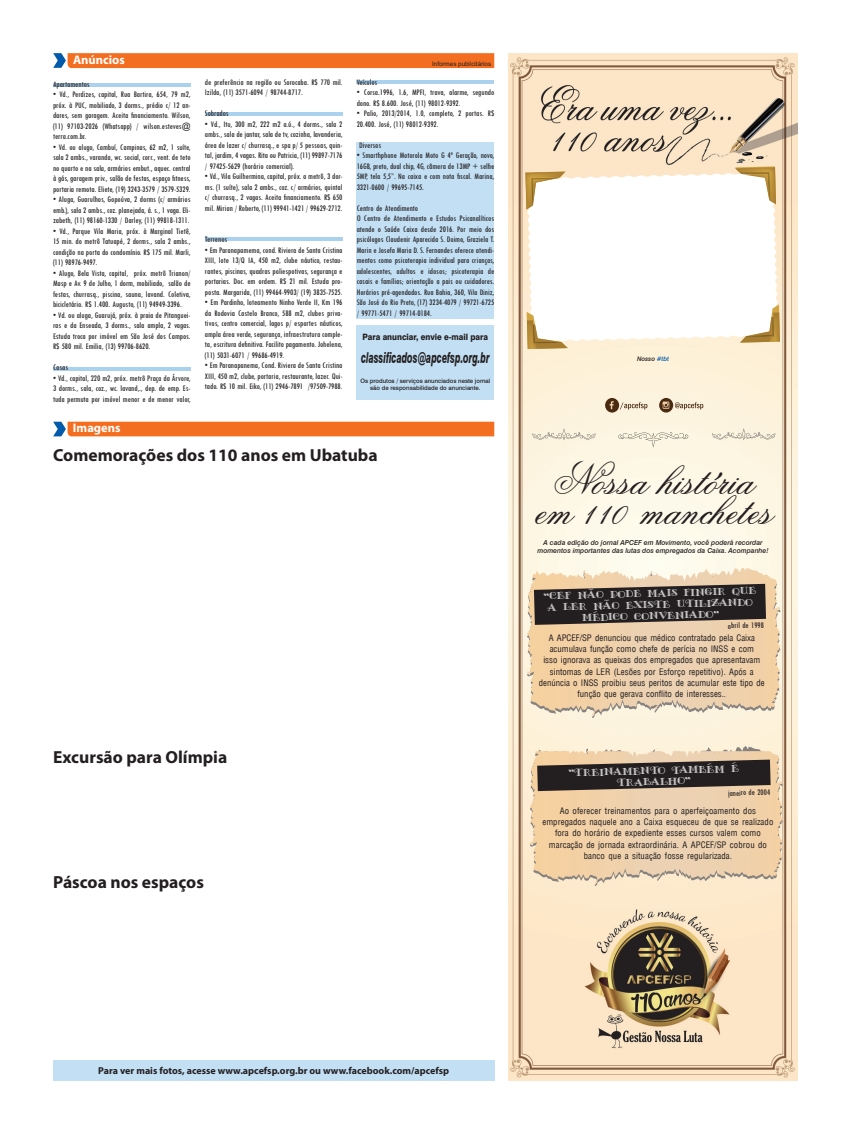
<style>
.page{position:relative;width:851px;height:1134px;background:#fff}
.page>*{position:absolute;margin:0;border:0;box-sizing:border-box;transform-origin:0 0}
.texto{font:46.25px "Flemish Script BT";color:#231f20}
.t1{font:700 17.5px "Myriad Pro";color:#231f20}
.t2{font:italic 800 15px "Swiss 721 BT";color:#231f20;scale:.57 1}
.t3{font:700 12.5px "Myriad Pro";color:#fff}
.t4{font:700 10px "Myriad Pro";color:#231f20}
.texto_anúncio{font:condensed 8.75px/10.5px "Tw Cen";color:#231f20;text-align:justify}
.texto-2{font:condensed 8.75px/11.2px "Helvetica";color:#231f20;text-align:center}
.texto-3{font:8.75px/11.2px "Galleria Plain";color:#fff;text-align:center}
.t5{font:800 8.75px "Swiss 721 BT";color:#231f20;scale:.9 1}
.texto-4{font:condensed 8.75px "Tw Cen";color:#231f20}
.legenda{font:italic 500 6.88px/8.2px "Swiss 721 BT";color:#231f20;text-align:center}
.t6{font:6.25px "Arial";color:#231f20}
.legenda-2{font:italic 500 6.25px "Swiss 721 BT";color:#231f20}
.t7{font:500 6px/7.2px "Swiss 721 BT";color:#231f20;text-align:center}
.s1{color:#015aaa}
</style>
<div class="page">
<img style="left:508px;top:53px;width:289px;height:1027px">
<svg style="left:618px;top:432px;width:70px;height:15px"></svg>
<svg style="left:712px;top:429px;width:63px;height:11px"></svg>
<svg style="left:532px;top:429px;width:63px;height:11px"></svg>
<svg style="left:529px;top:746px;width:253px;height:140px"></svg>
<svg style="left:527px;top:568px;width:253px;height:150px"></svg>
<div style="left:605px;top:398px;width:14px;height:15px;background:#4a2b12;border-radius:50%"></div>
<svg style="left:609px;top:401px;width:4px;height:8px"></svg>
<svg style="left:619px;top:402px;width:28px;height:8px"></svg>
<svg style="left:659px;top:398px;width:14px;height:15px"></svg>
<svg style="left:662px;top:402px;width:41px;height:8px"></svg>
<svg style="left:525px;top:172px;width:254px;height:170px"></svg>
<svg style="left:525px;top:171px;width:40px;height:1px"></svg>
<img style="left:525px;top:172px;width:40px;height:38px">
<img style="left:531px;top:178px;width:28px;height:28px">
<svg style="left:734px;top:166px;width:42px;height:1px"></svg>
<img style="left:734px;top:167px;width:42px;height:37px">
<img style="left:740px;top:172px;width:29px;height:28px">
<svg style="left:526px;top:312px;width:41px;height:37px"></svg>
<img style="left:527px;top:320px;width:40px;height:29px">
<img style="left:533px;top:324px;width:28px;height:19px">
<svg style="left:739px;top:304px;width:41px;height:39px"></svg>
<img style="left:739px;top:312px;width:40px;height:31px">
<img style="left:745px;top:317px;width:28px;height:20px">
<svg style="left:53px;top:53px;width:441px;height:15px"></svg>
<div style="left:356px;top:325px;width:138px;height:75px;background:#c2dff4"></div>
<div style="left:356px;top:142px;width:138px;height:177px;background:#c2dff4"></div>
<hr style="left:53px;top:83px;width:138px;height:4px;background:#aad2ef">
<hr style="left:53px;top:367px;width:138px;height:3px;background:#aad2ef">
<hr style="left:356px;top:80px;width:138px;height:4px;background:#aad2ef">
<hr style="left:205px;top:238px;width:137px;height:3px;background:#aad2ef">
<hr style="left:205px;top:112px;width:137px;height:4px;background:#aad2ef">
<div style="left:53px;top:422px;width:441px;height:14px;background:#f36e21"></div>
<div style="left:53px;top:1060px;width:441px;height:21px;background:#c2dff4"></div>
<p class="t3" style="left:73px;top:52px;width:53px">Anúncios</p>
<p class="t6" style="left:432px;top:59px;width:61px">Informes publicitários</p>
<p class="texto_anúncio" style="left:53px;top:79px;width:38px">Apartamentos</p>
<p class="texto_anúncio" style="left:53px;top:89px;width:139px">• Vd., Perdizes, capital, Rua Bartira, 654, 79 m2, próx. à PUC, mobiliado, 3 dorms., prédio c/ 12 an&shy;dares, sem garagem. Aceita financiamento. Wilson, (11) 97103-2026 (Whatsapp) / wilson.esteves@ terra.com.br.</p>
<p class="texto_anúncio" style="left:53px;top:142px;width:139px">• Vd. ou alugo, Cambuí, Campinas, 62 m2, 1 suíte, sala 2 ambs., varanda, wc. social, corr., vent. de teto no quarto e na sala, armários embut., aquec. central à gás, garagem priv., salão de festas, espaço fitness, portaria remota. Eliete, (19) 3243-3579 / 3579-5329.</p>
<p class="texto_anúncio" style="left:53px;top:194px;width:139px">• Aluga, Guarulhos, Gopoúva, 2 dorms (c/ armários emb.), sala 2 ambs., coz. planejada, á. s., 1 vaga. Eli&shy;zabeth, (11) 98160-1330 / Darley, (11) 99818-1311.</p>
<p class="texto_anúncio" style="left:53px;top:226px;width:139px">• Vd., Parque Vila Maria, próx. à Marginal Tietê, 15 min. do metrô Tatuapé, 2 dorms., sala 2 ambs., condição na porta do condomínio. R$ 175 mil. Marli, (11) 98976-9497.</p>
<p class="texto_anúncio" style="left:53px;top:268px;width:139px">• Alugo, Bela Vista, capital, próx. metrô Trianon/ Masp e Av. 9 de Julho, 1 dorm, mobiliado, salão de festas, churrasq., piscina, sauna, lavand. Coletiva, bicicletário. R$ 1.400. Augusto, (11) 94949-3396.</p>
<p class="texto_anúncio" style="left:53px;top:310px;width:139px">• Vd. ou aluga, Guarujá, próx. à praia de Pitanguei&shy;ras e da Enseada, 3 dorms., sala ampla, 2 vagas.<br>Estuda troca por imóvel em São José dos Campos.<br>R$ 580 mil. Emilia, (13) 99706-8620.</p>
<p class="texto_anúncio" style="left:53px;top:362px;width:17px">Casas</p>
<p class="texto_anúncio" style="left:53px;top:373px;width:139px">• Vd., capital, 220 m2, próx. metrô Praça da Árvore, 3 dorms., sala, coz., wc. lavand,., dep. de emp. Es&shy;tuda permuta por imóvel menor e de menor valor,</p>
<p class="texto_anúncio" style="left:205px;top:76px;width:139px">de preferência na região ou Sorocaba. R$ 770 mil.<br>Izilda, (11) 3571-6094 / 98744-8717.</p>
<p class="texto_anúncio" style="left:205px;top:108px;width:25px">Sobrados</p>
<p class="texto_anúncio" style="left:205px;top:118px;width:139px">• Vd., Itu, 300 m2, 222 m2 a.ú., 4 dorms., sala 2 ambs., sala de jantar, sala de tv, cozinha, lavanderia, área de lazer c/ churrasq., e spa p/ 5 pessoas, quin&shy;tal, jardim, 4 vagas. Rita ou Patricia, (11) 99897-7176 / 97425-5629 (horário comercial).</p>
<p class="texto_anúncio" style="left:205px;top:171px;width:139px">• Vd., Vila Guilhermina, capital, próx. a metrô, 3 dor&shy;ms. (1 suíte), sala 2 ambs., coz. c/ armários, quintal c/ churrasq., 2 vagas. Aceita financiamento. R$ 650 mil. Mirian / Roberto, (11) 99941-1421 / 99629-2712.</p>
<p class="texto_anúncio" style="left:205px;top:234px;width:24px">Terrenos</p>
<p class="texto_anúncio" style="left:205px;top:244px;width:139px">• Em Paranapamema, cond. Riviera de Santa Cristina XIII, lote 13/Q IA, 450 m2, clube náutico, restau&shy;rantes, piscinas, quadras poliespotivas, segurança e portarias. Doc. em ordem. R$ 21 mil. Estuda pro&shy;posta. Margarida, (11) 99464-9903/ (19) 3835-7525.</p>
<p class="texto_anúncio" style="left:205px;top:297px;width:139px">• Em Pardinho, loteamento Ninho Verde II, Km 196 da Rodovia Castelo Branco, 588 m2, clubes priva&shy;tivos, centro comercial, lagos p/ esportes náuticos, ampla área verde, segurança, infraestrutura comple&shy;ta, escritura definitiva. Facilito pagamento. Johelena, (11) 5031-6071 / 99686-4919.</p>
<p class="texto_anúncio" style="left:205px;top:360px;width:139px">• Em Paranapanema, Cond. Riviera de Santa Cristina XIII, 450 m2, clube, portaria, restaurante, lazer. Qui&shy;tado. R$ 10 mil. Eiko, (11) 2946-7891 /97509-7988.</p>
<p class="texto_anúncio" style="left:356px;top:76px;width:22px">Veículos</p>
<p class="texto_anúncio" style="left:356px;top:87px;width:139px">• Corsa.1996, 1.6, MPFI, trava, alarme, segundo dono. R$ 8.600. José, (11) 98012-9392.</p>
<p class="texto_anúncio" style="left:356px;top:108px;width:139px">• Palio, 2013/2014, 1.0, completo, 2 portas. R$<br>20.400. José, (11) 98012-9392.</p>
<p class="texto_anúncio" style="left:359px;top:139px;width:24px">Diversos</p>
<p class="texto_anúncio" style="left:356px;top:150px;width:139px">• Smarthphone Motorola Moto G 4ª Geração, novo, 16GB, preto, dual chip, 4G, câmera de 13MP + selfie 5MP, tela 5,5”. Na caixa e com nota fiscal. Marina, 3321-0600 / 99695-7145.</p>
<p class="texto_anúncio" style="left:356px;top:202px;width:63px">Centro de Atendimento</p>
<p class="texto_anúncio" style="left:356px;top:213px;width:139px">O Centro de Atendimento e Estudos Psicanalíticos atende o Saúde Caixa desde 2016. Por meio dos psicólogos Claudenir Aparecida S. Doimo, Graziela T.<br>Marin e Josefa Maria D. S. Fernandes oferece atendi&shy;mentos como psicoterapia individual para crianças, adolescentes, adultos e idosos; psicoterapia de casais e famílias; orientação a pais ou cuidadores.<br>Horários pré-agendados. Rua Bahia, 360, Vila Diniz, São José do Rio Preto, (17) 3234-4079 / 99721-6725 / 99771-5471 / 99714-0184.</p>
<p class="t5" style="left:362px;top:332px;width:141px">Para anunciar, envie e-mail para</p>
<p class="t2" style="left:361px;top:349px;width:227px">classificados@apcefsp.org.br</p>
<p class="t7" style="left:360px;top:377px;width:131px">Os produtos / serviços anunciados neste jornal são de responsabilidade do anunciante.</p>
<p class="t3" style="left:73px;top:420px;width:49px">Imagens</p>
<p class="t1" style="left:53px;top:444px;width:326px">Comemorações dos 110 anos em Ubatuba</p>
<p class="t1" style="left:53px;top:746px;width:175px">Excursão para Olímpia</p>
<p class="t1" style="left:53px;top:870px;width:152px">Páscoa nos espaços</p>
<p class="legenda-2" style="left:637px;top:355px;width:34px">Nosso <span class="s1">#tbt</span></p>
<p class="texto" style="left:553px;top:451px;width:202px">Nossa história</p>
<p class="texto" style="left:534px;top:481px;width:239px">em 110 manchetes</p>
<p class="legenda" style="left:537px;top:538px;width:233px">A cada edição do jornal APCEF em Movimento, você poderá recordar momentos importantes das lutas dos empregados da Caixa. Acompanhe!</p>
<p class="texto-3" style="left:543px;top:590px;width:214px;rotate:-1deg">“CEF não pode mais fingir que a LER não existe utilizando médico conveniado”</p>
<p class="texto-4" style="left:727px;top:620px;width:37px;rotate:-1deg">abril de 1998</p>
<p class="texto-2" style="left:539px;top:632px;width:227px">A APCEF/SP denunciou que médico contratado pela Caixa acumulava função como chefe de perícia no INSS e com<br>isso ignorava as queixas dos empregados que apresentavam sintomas de LER (Lesões por Esforço repetitivo). Após a denúncia o INSS proibiu seus peritos de acumular este tipo de função que gerava conflito de interesses..</p>
<p class="texto-3" style="left:568px;top:767px;width:172px;line-height:10.9px;rotate:-1deg">“Treinamento também é trabalho”</p>
<p class="texto-4" style="left:727px;top:788px;width:44px;rotate:-1deg">janeiro de 2004</p>
<p class="texto-2" style="left:542px;top:805px;width:232px">Ao oferecer treinamentos para o aperfeiçoamento dos empregados naquele ano a Caixa esqueceu de que se realizado fora do horário de expediente esses cursos valem como marcação de jornada extraordinária. A APCEF/SP cobrou do banco que a situação fosse regularizada.</p>
<p class="t4" style="left:98px;top:1064px;width:352px">Para ver mais fotos, acesse www.apcefsp.org.br ou www.facebook.com/apcefsp</p>
</div>
